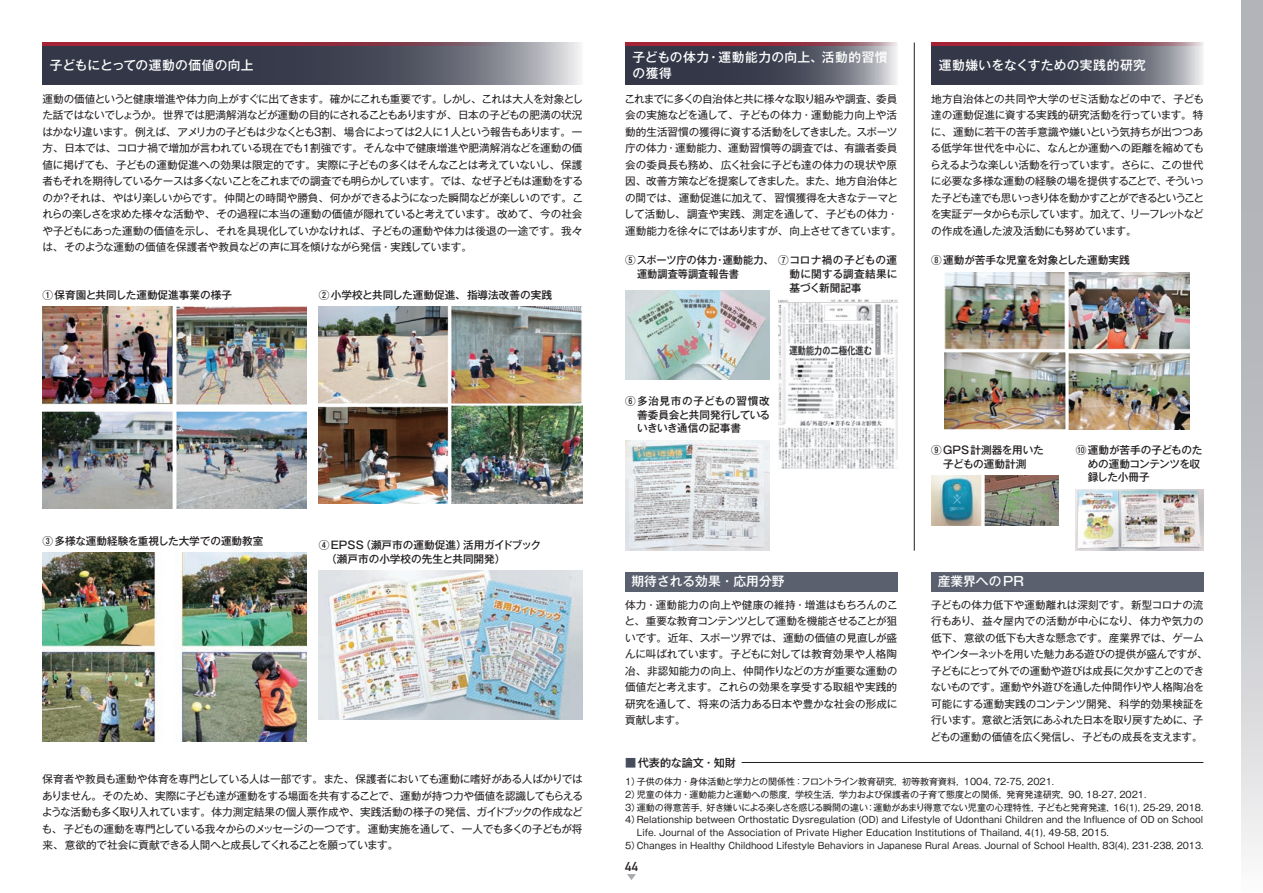
<style>
.page{position:relative;width:1263px;height:893px;background:#fff}
.page>*{position:absolute;margin:0;border:0;box-sizing:border-box;transform-origin:0 0}
.t1{font:500 12.75px "Gothic MB101 Pro";letter-spacing:.015em;color:#fff}
.t2{font:500 12.75px/15.9px "Gothic MB101 Pro";letter-spacing:.035em;color:#fff}
.t3{font:12.75px "DIN Mittelschrift Std";color:#231f20}
.t4{font:500 11.1px "Gothic MB101 Pro";color:#231f20}
.t5{font:10.65px/16.5px "Gothic MB101 Pro";letter-spacing:-.025em;color:#231f20;text-align:justify}
.t6{font:500 10.65px/13.8px "Gothic MB101 Pro";color:#231f20}
.t7{font:9px "Gothic MB101 Pro";letter-spacing:-.005em;color:#231f20}
.s1{color:#454c5c}
</style>
<div class="page">
<svg style="left:1242px;top:0;width:21px;height:856px;background:#c3c4c9"></svg>
<svg style="left:43px;top:43px;width:538px;height:42px;background:#545865"></svg>
<hr style="left:43px;top:43px;width:459px;height:3px;background:#c21f32">
<svg style="left:931px;top:46px;width:272px;height:39px;background:#535664"></svg>
<hr style="left:931px;top:43px;width:272px;height:3px;background:#c21f32">
<svg style="left:625px;top:46px;width:272px;height:39px;background:#535664"></svg>
<hr style="left:625px;top:43px;width:272px;height:3px;background:#c21f32">
<hr style="left:742px;top:762px;width:461px;height:1px;background:#231f20">
<hr style="left:914px;top:43px;width:1px;height:508px;background:#231f20">
<div style="left:625px;top:572px;width:272px;height:19px;background:#5b606f"></div>
<div style="left:931px;top:572px;width:272px;height:19px;background:#5b606f"></div>
<img style="left:43px;top:306px;width:263px;height:202px">
<img style="left:319px;top:306px;width:264px;height:198px">
<img style="left:43px;top:553px;width:263px;height:188px">
<img style="left:319px;top:571px;width:264px;height:149px">
<img style="left:625px;top:290px;width:145px;height:89px">
<img style="left:625px;top:440px;width:145px;height:111px">
<img style="left:778px;top:300px;width:119px;height:168px">
<img style="left:945px;top:272px;width:245px;height:157px">
<img style="left:931px;top:475px;width:128px;height:50px">
<img style="left:1076px;top:489px;width:127px;height:62px">
<svg style="left:627px;top:874px;width:9px;height:6px"></svg>
<p class="t2" style="left:632px;top:48px;width:257px">子どもの体力・運動能力の向上、活動的習慣の獲得</p>
<p class="t1" style="left:50px;top:55px;width:205px">子どもにとっての運動の価値の向上</p>
<p class="t1" style="left:939px;top:55px;width:209px">運動嫌いをなくすための実践的研究</p>
<p class="t5" style="left:42px;top:89px;width:542px">運動の価値というと健康増進や体力向上がすぐに出てきます。確かにこれも重要です。しかし、これは大人を対象とした話ではないでしょうか。世界では肥満解消などが運動の目的にされることもありますが、日本の子どもの肥満の状況はかなり違います。例えば、アメリカの子どもは少なくとも3割、場合によっては2人に1人という報告もあります。一方、日本では、コロナ禍で増加が言われている現在でも1割強です。そんな中で健康増進や肥満解消などを運動の価値に掲げても、子どもの運動促進への効果は限定的です。実際に子どもの多くはそんなことは考えていないし、保護者もそれを期待しているケースは多くないことをこれまでの調査でも明らかしています。では、なぜ子どもは運動をするのか？それは、やはり楽しいからです。仲間との時間や勝負、何かができるようになった瞬間などが楽しいのです。これらの楽しさを求めた様々な活動や、その過程に本当の運動の価値が隠れていると考えています。改めて、今の社会や子どもにあった運動の価値を示し、それを具現化していかなければ、子どもの運動や体力は後退の一途です。我々は、そのような運動の価値を保護者や教員などの声に耳を傾けながら発信・実践しています。</p>
<p class="t6" style="left:43px;top:286px;width:191px">①保育園と共同した運動促進事業の様子</p>
<p class="t6" style="left:319px;top:286px;width:235px">②小学校と共同した運動促進、指導法改善の実践</p>
<p class="t6" style="left:43px;top:533px;width:222px">③多様な運動経験を重視した大学での運動教室</p>
<p class="t6" style="left:326px;top:537px;width:216px;text-indent:-7px">④EPSS（瀬戸市の運動促進）活用ガイドブック（瀬戸市の小学校の先生と共同開発）</p>
<p class="t5" style="left:42px;top:769px;width:543px">保育者や教員も運動や体育を専門としている人は一部です。また、保護者においても運動に嗜好がある人ばかりではありません。そのため、実際に子ども達が運動をする場面を共有することで、運動が持つ力や価値を認識してもらえるような活動も多く取り入れています。体力測定結果の個人票作成や、実践活動の様子の発信、ガイドブックの作成なども、子どもの運動を専門としている我々からのメッセージの一つです。運動実施を通して、一人でも多くの子どもが将来、意欲的で社会に貢献できる人間へと成長してくれることを願っています。</p>
<p class="t5" style="left:624px;top:89px;width:279px;text-align:left">これまでに多くの自治体と共に様々な取り組みや調査、委員会の実施などを通して、子どもの体力・運動能力向上や活動的生活習慣の獲得に資する活動をしてきました。スポーツ庁の体力・運動能力、運動習慣等の調査では、有識者委員会の委員長も務め、広く社会に子ども達の体力の現状や原因、改善方策などを提案してきました。また、地方自治体との間では、運動促進に加えて、習慣獲得を大きなテーマとして活動し、調査や実践、測定を通して、子どもの体力・運動能力を徐々にではありますが、向上させてきています。</p>
<p class="t6" style="left:637px;top:252px;width:262px;text-indent:-12px">⑤スポーツ庁の体力・運動能力、 ⑦コロナ禍の子どもの運運動調査等調査報告書</p>
<p class="t6" style="left:789px;top:266px;width:109px">動に関する調査結果に基づく新聞記事</p>
<p class="t5" style="left:930px;top:89px;width:276px">地方自治体との共同や大学のゼミ活動などの中で、子ども達の運動促進に資する実践的研究活動を行っています。特に、運動に若干の苦手意識や嫌いという気持ちが出つつある低学年世代を中心に、なんとか運動への距離を縮めてもらえるような楽しい活動を行っています。さらに、この世代に必要な多様な運動の経験の場を提供することで、そういった子ども達でも思いっきり体を動かすことができるということを実証データからも示しています。加えて、リーフレットなどの作成を通した波及活動にも努めています。</p>
<p class="t6" style="left:931px;top:252px;width:200px">⑧運動が苦手な児童を対象とした運動実践</p>
<p class="t6" style="left:637px;top:393px;width:135px;text-align:justify;text-indent:-12px">⑥多治見市の子どもの習慣改善委員会と共同発行しているいきいき通信の記事書</p>
<p class="t6" style="left:931px;top:441px;width:114px;text-align:center">⑨GPS計測器を用いた子どもの運動計測</p>
<p class="t6" style="left:1088px;top:441px;width:116px;text-indent:-12px">⑩運動が苦手の子どものための運動コンテンツを収録した小冊子</p>
<p class="t1" style="left:631px;top:571px;width:155px">期待される効果・応用分野</p>
<p class="t1" style="left:938px;top:571px;width:88px">産業界へのPR</p>
<p class="t5" style="left:624px;top:595px;width:275px">体力・運動能力の向上や健康の維持・増進はもちろんのこと、重要な教育コンテンツとして運動を機能させることが狙いです。近年、スポーツ界では、運動の価値の見直しが盛んに叫ばれています。子どもに対しては教育効果や人格陶冶、非認知能力の向上、仲間作りなどの方が重要な運動の価値だと考えます。これらの効果を享受する取組や実践的研究を通して、将来の活力ある日本や豊かな社会の形成に貢献します。</p>
<p class="t5" style="left:930px;top:595px;width:278px;text-align:left">子どもの体力低下や運動離れは深刻です。新型コロナの流行もあり、益々屋内での活動が中心になり、体力や気力の低下、意欲の低下も大きな懸念です。産業界では、ゲームやインターネットを用いた魅力ある遊びの提供が盛んですが、子どもにとって外での運動や遊びは成長に欠かすことのできないものです。運動や外遊びを通した仲間作りや人格陶冶を可能にする運動実践のコンテンツ開発、科学的効果検証を行います。意欲と活気にあふれた日本を取り戻すために、子どもの運動の価値を広く発信し、子どもの成長を支えます。</p>
<p class="t4" style="left:625px;top:753px;width:112px"><span class="s1">■</span>代表的な論文・知財</p>
<p class="t7" style="left:625px;top:774px;width:431px">1）子供の体力・身体活動と学力との関係性：フロントライン教育研究，初等教育資料，1004, 72-75, 2021.</p>
<p class="t7" style="left:625px;top:787px;width:523px">2）児童の体力・運動能力と運動への態度，学校生活，学力および保護者の子育て態度との関係，発育発達研究，90, 18-27, 2021.</p>
<p class="t7" style="left:625px;top:800px;width:580px">3）運動の得意苦手，好き嫌いによる楽しさを感じる瞬間の違い：運動があまり得意でない児童の心理特性，子どもと発育発達，16(1), 25-29, 2018.</p>
<p class="t7" style="left:625px;top:812px;width:579px">4）Relationship between Orthostatic Dysregulation (OD) and Lifestyle of Udonthani Children and the Influence of OD on School</p>
<p class="t7" style="left:637px;top:825px;width:473px">Life. Journal of the Association of Private Higher Education Institutions of Thailand, 4(1), 49-58, 2015.</p>
<p class="t7" style="left:625px;top:838px;width:580px">5）Changes in Healthy Childhood Lifestyle Behaviors in Japanese Rural Areas. Journal of School Health, 83(4), 231-238, 2013.</p>
<p class="t3" style="left:625px;top:859px;width:14px">44</p>
</div>
